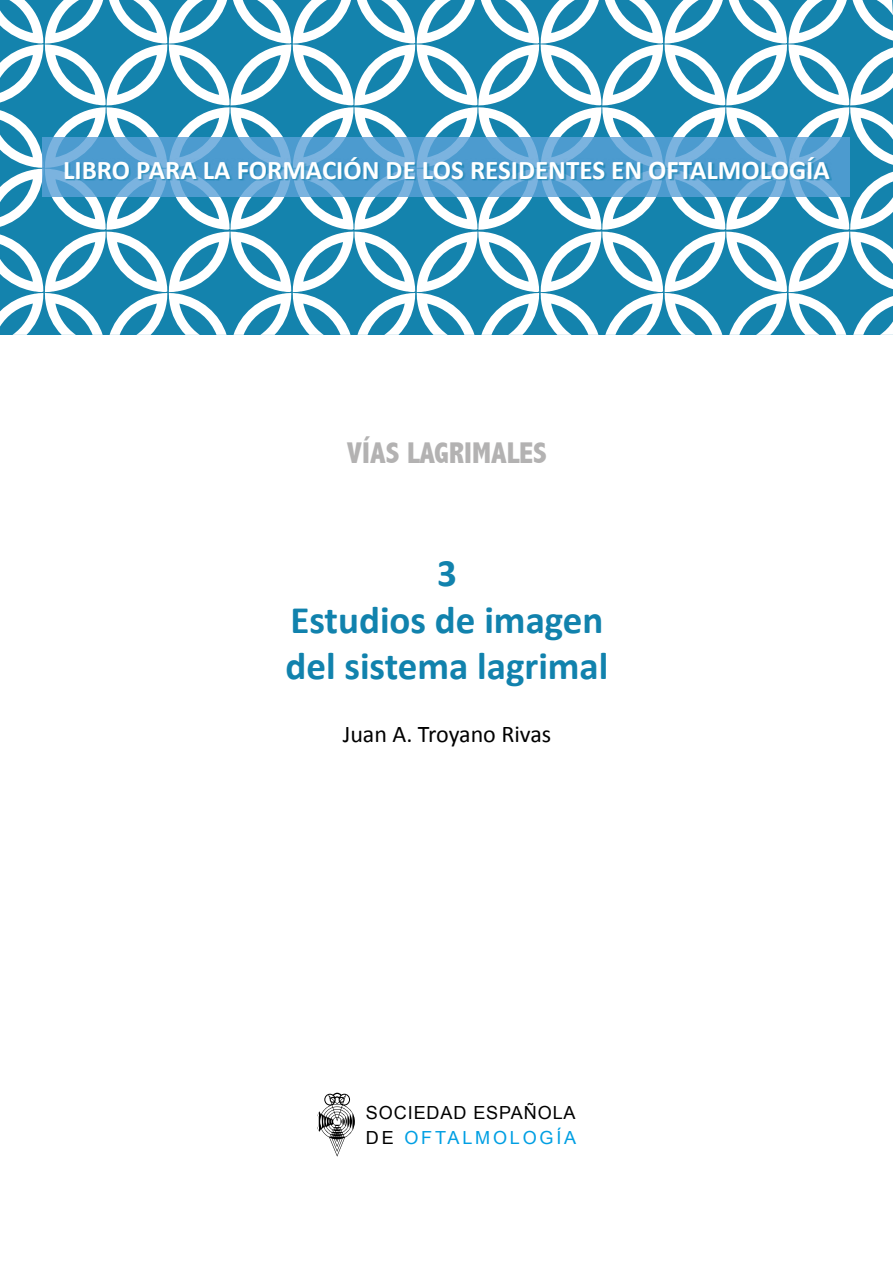
<style>
.page{position:relative;width:893px;height:1263px;background:#fff}
.page>*{position:absolute;margin:0;border:0;box-sizing:border-box;transform-origin:0 0}
.t1{font:700 39px/46.8px "Calibri";color:#1182ad;text-align:center}
.t2{font:800 condensed 30px "Abadi";color:#b3b2b2}
.t3{font:700 27px "Calibri";color:#fff}
.t4{font:24px "Calibri";color:#000}
.t5{font:18px/24.8px "Arial";letter-spacing:.05em;color:#000}
.s1{color:#009fe3}
</style>
<div class="page">
<svg style="left:0;top:0;width:893px;height:335px"></svg>
<svg style="left:43px;top:138px;width:807px;height:59px;fill:#4c9bcf"></svg>
<div style="left:65px;top:158px;width:767px;height:22px;background:#1182ad;opacity:.68"></div>
<svg style="left:317px;top:1093px;width:38px;height:64px"></svg>
<p class="t3" style="left:63px;top:153px;width:768px">LIBRO PARA LA FORMACIÓN DE LOS RESIDENTES EN OFTALMOLOGÍA</p>
<p class="t2" style="left:347px;top:436px;width:202px">VÍAS LAGRIMALES</p>
<h1 class="t1" style="left:285px;top:548px;width:325px">3<br>Estudios de imagen del sistema lagrimal</h1>
<p class="t4" style="left:343px;top:719px;width:210px">Juan A. Troyano Rivas</p>
<p class="t5" style="left:366px;top:1100px;width:212px">SOCIEDAD ESPAÑOLA<br>DE <span class="s1">OFTALMOLOGÍA</span></p>
</div>
